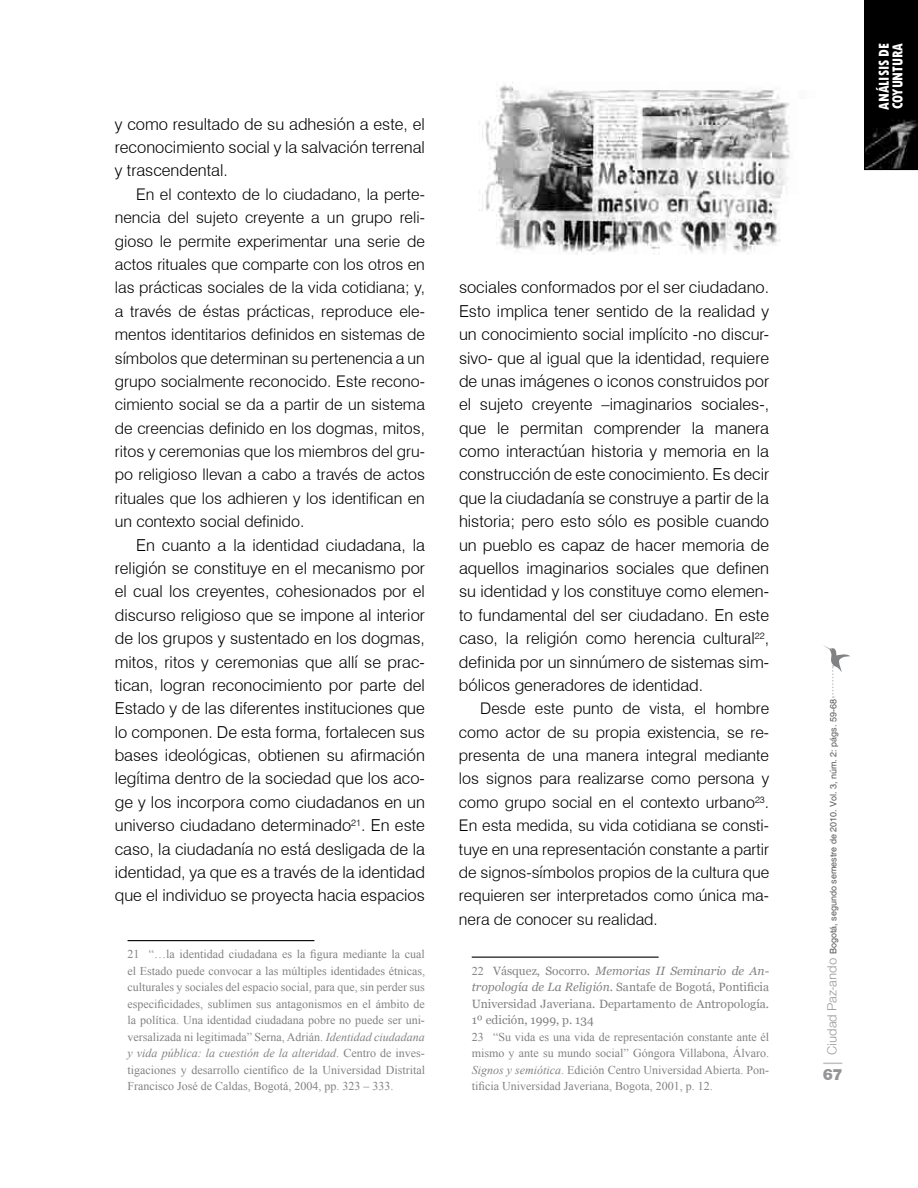
<style>
.page{position:relative;width:918px;height:1188px;background:#fff}
.page>*{position:absolute;margin:0;border:0;box-sizing:border-box;transform-origin:0 0}
.t1{font:300 16.5px/23.4px "Swiss 721 BT";color:#000;text-align:justify}
.t2{font:900 16.5px "Sans";color:#939598}
.t3{font:300 16.05px/23.4px "Swiss 721 BT";color:#000;text-align:justify}
.t4{font:800 condensed 15px/13.5px "Tw Cen";letter-spacing:-.01em;color:#fff;scale:.96 1}
.t5{font:12px/16.5px "Times New Roman";color:#808284;text-align:justify}
.t6{font:12px/16.5px "Georgia";color:#808284;text-align:justify}
.t7{font:9px "Sans";color:#58595b}
.s1{font-style:italic}
.s2{font-family:"Times New Roman"}
.s3{font-weight:300;font-size:13.5px;color:#939598}
</style>
<div class="page">
<svg style="left:864px;top:0;width:54px;height:170px;background:#070707"></svg>
<svg style="left:823px;top:1063px;width:19px;height:1px"></svg>
<svg style="left:823px;top:645px;width:27px;height:53px"></svg>
<img style="left:479px;top:82px;width:311px;height:173px">
<hr style="left:128px;top:940px;width:186px;height:1px;background:#000">
<hr style="left:472px;top:957px;width:187px;height:1px;background:#000">
<p class="t1" style="left:115px;top:112px;width:312px">y como resultado de su adhesión a este, el reconocimiento social y la salvación terrenal y trascendental.</p>
<p class="t3" style="left:115px;top:182px;width:312px;text-indent:21px">En el contexto de lo ciudadano, la perte&shy;nencia del sujeto creyente a un grupo reli&shy;gioso le permite experimentar una serie de actos rituales que comparte con los otros en las prácticas sociales de la vida cotidiana; y, a través de éstas prácticas, reproduce ele&shy;mentos identitarios definidos en sistemas de símbolos que determinan su pertenencia a un grupo socialmente reconocido. Este recono&shy;cimiento social se da a partir de un sistema de creencias definido en los dogmas, mitos, ritos y ceremonias que los miembros del gru&shy;po religioso llevan a cabo a través de actos rituales que los adhieren y los identifican en un contexto social definido.</p>
<p class="t1" style="left:115px;top:533px;width:312px;text-indent:21px">En cuanto a la identidad ciudadana, la religión se constituye en el mecanismo por el cual los creyentes, cohesionados por el discurso religioso que se impone al interior de los grupos y sustentado en los dogmas, mitos, ritos y ceremonias que allí se prac&shy;tican, logran reconocimiento por parte del Estado y de las diferentes instituciones que lo componen. De esta forma, fortalecen sus bases ideológicas, obtienen su afirmación legítima dentro de la sociedad que los aco&shy;ge y los incorpora como ciudadanos en un universo ciudadano determinado<sup>21</sup>. En este caso, la ciudadanía no está desligada de la identidad, ya que es a través de la identidad que el individuo se proyecta hacia espacios</p>
<p class="t5" style="left:128px;top:946px;width:299px">21 “…la identidad ciudadana es la figura mediante la cual el Estado puede convocar a las múltiples identidades étnicas, culturales y sociales del espacio social, para que, sin perder sus especificidades, sublimen sus antagonismos en el ámbito de la política. Una identidad ciudadana pobre no puede ser uni&shy;versalizada ni legitimada” Serna, Adrián. <span class="s1">Identidad ciudadana y vida pública: la cuestión de la alteridad</span>. Centro de inves&shy;tigaciones y desarrollo científico de la Universidad Distrital Francisco José de Caldas, Bogotá, 2004, pp. 323 – 333.</p>
<p class="t1" style="left:459px;top:276px;width:312px">sociales conformados por el ser ciudadano.<br>Esto implica tener sentido de la realidad y un conocimiento social implícito -no discur&shy;sivo- que al igual que la identidad, requiere de unas imágenes o iconos construidos por el sujeto creyente –imaginarios sociales-, que le permitan comprender la manera como interactúan historia y memoria en la construcción de este conocimiento. Es decir que la ciudadanía se construye a partir de la historia; pero esto sólo es posible cuando un pueblo es capaz de hacer memoria de aquellos imaginarios sociales que definen su identidad y los constituye como elemen&shy;to fundamental del ser ciudadano. En este caso, la religión como herencia cultural<sup>22</sup>, definida por un sinnúmero de sistemas sim&shy;bólicos generadores de identidad.</p>
<p class="t3" style="left:459px;top:697px;width:312px;text-indent:21px">Desde este punto de vista, el hombre como actor de su propia existencia, se re&shy;presenta de una manera integral mediante los signos para realizarse como persona y como grupo social en el contexto urbano<sup>23</sup>.<br>En esta medida, su vida cotidiana se consti&shy;tuye en una representación constante a partir de signos-símbolos propios de la cultura que requieren ser interpretados como única ma&shy;nera de conocer su realidad.</p>
<p class="t6" style="left:472px;top:962px;width:299px"><span class="s2">22</span> Vásquez, Socorro. <span class="s1">Memorias II Seminario de An&shy;tropología de La Religión</span>. Santafe de Bogotá, Pontificia Universidad Javeriana. Departamento de Antropología.<br>1º edición, 1999, p. 134</p>
<p class="t5" style="left:472px;top:1028px;width:299px">23 “Su vida es una vida de representación constante ante él mismo y ante su mundo social” Góngora Villabona, Álvaro.<br><span class="s1">Signos y semiótica</span>. Edición Centro Universidad Abierta. Pon&shy;tificia Universidad Javeriana, Bogota, 2001, p. 12.</p>
<p class="t4" style="left:877px;top:110px;width:71px;rotate:-90deg">ANÁLISIS DE<br>COYUNTURA</p>
<p class="t7" style="left:828px;top:1055px;width:357px;rotate:-90deg"><span class="s3">Ciudad Paz-ando</span> Bogotá, segundo semestre de 2010. Vol. 3, núm. 2: págs. 59-68</p>
<p class="t2" style="left:823px;top:1065px;width:19px">67</p>
</div>
